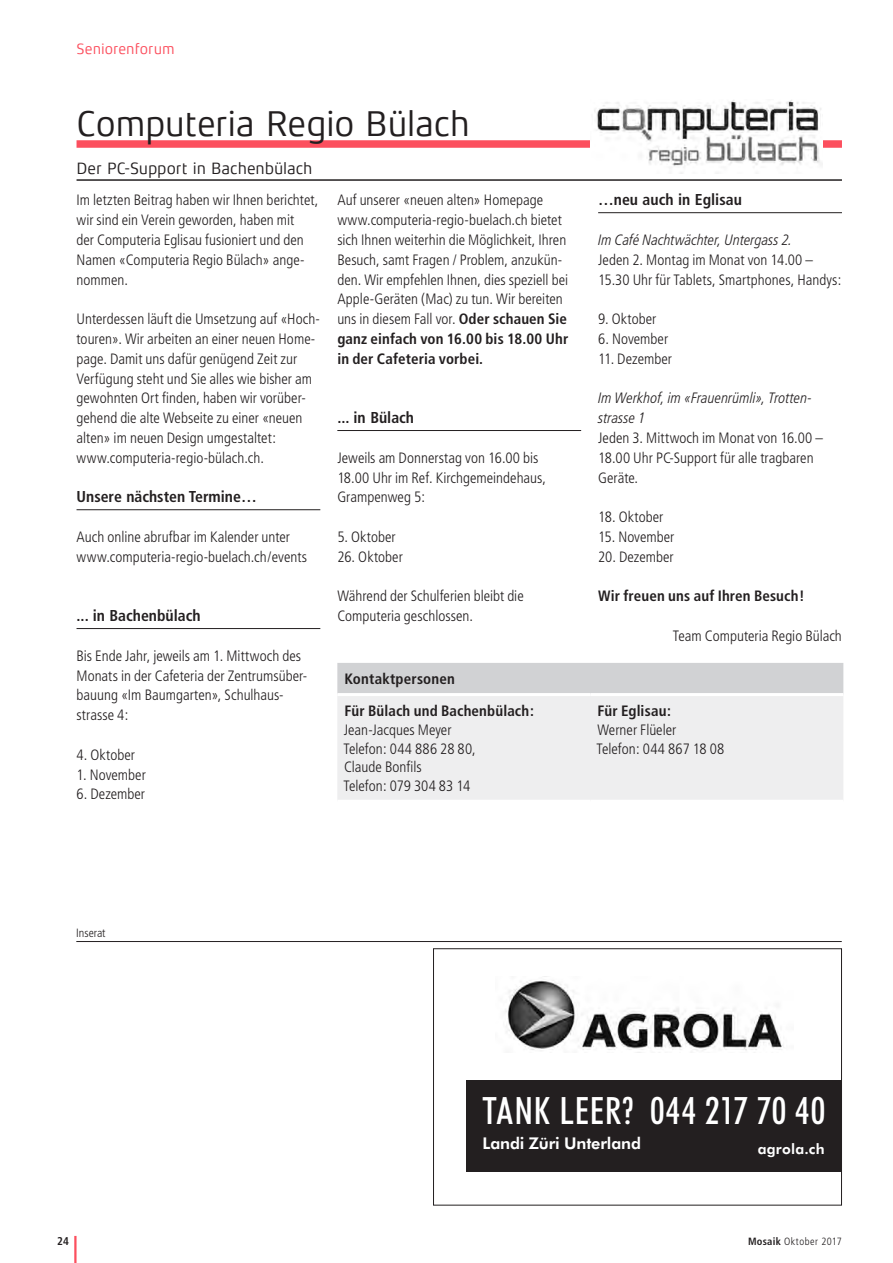
<style>
.page{position:relative;width:893px;height:1263px;background:#fff}
.page>*{position:absolute;margin:0;border:0;box-sizing:border-box;transform-origin:0 0}
.t1{font:500 condensed 37.8px "Futura BT";letter-spacing:.02em;color:#fff}
.t2{font:36px "Xenois Sans Pro";letter-spacing:-.015em;color:#231f20}
.t3{font:16.5px "Xenois Sans Pro";letter-spacing:-.005em;color:#231f20}
.t4{font:800 16.2px "Futura BT";letter-spacing:-.01em;color:#fff}
.t5{font:700 condensed 15.75px "Frutiger";color:#231f20}
.t6{font:300 condensed 15px/19.8px "Frutiger";color:#231f20}
.t7{font:700 condensed 15px/31.7px "Frutiger";letter-spacing:.01em;color:#231f20}
.t8{font:italic 300 condensed 15px/19.8px "Frutiger LT Pro";color:#231f20}
.t9{font:15px "Xenois Sans Pro";letter-spacing:-.005em;color:#fc4f5e}
.t10{font:800 14.4px "Futura BT";letter-spacing:.02em;color:#fff}
.t11{font:300 condensed 12px "Frutiger";color:#231f20}
.t12{font:700 condensed 11.25px "Frutiger";color:#231f20}
.t13{font:300 condensed 10.5px "Frutiger";letter-spacing:.045em;color:#231f20}
.s1{font-weight:700}
</style>
<div class="page">
<hr style="left:74px;top:1236px;width:3px;height:27px;background:#fc4f5e">
<hr style="left:77px;top:509px;width:243px;height:1px;background:#231f20">
<hr style="left:77px;top:628px;width:243px;height:1px;background:#231f20">
<div style="left:77px;top:140px;width:765px;height:8px;background:#fc4f5e"></div>
<hr style="left:77px;top:179px;width:765px;height:2px;background:#231f20">
<hr style="left:337px;top:430px;width:244px;height:1px;background:#231f20">
<hr style="left:598px;top:212px;width:244px;height:1px;background:#231f20">
<div style="left:337px;top:663px;width:506px;height:30px;background:#d1d2d4"></div>
<div style="left:337px;top:696px;width:506px;height:104px;background:#eeeeef"></div>
<img style="left:591px;top:100px;width:232px;height:74px">
<hr style="left:76px;top:941px;width:766px;height:1px;background:#231f20">
<div style="left:466px;top:1080px;width:375px;height:91px;background:#231f20"></div>
<img style="left:505px;top:976px;width:278px;height:77px">
<div style="left:433px;top:948px;width:409px;height:257px;border:1px solid #231f20"></div>
<p class="t9" style="left:77px;top:40px;width:100px">Seniorenforum</p>
<h2 class="t2" style="left:77px;top:103px;width:395px">Computeria Regio Bülach</h2>
<p class="t3" style="left:77px;top:159px;width:238px">Der PC-Support in Bachenbülach</p>
<p class="t6" style="left:337px;top:190px;width:232px">Auf unserer «neuen alten» Homepage www.computeria-regio-buelach.ch bietet sich Ihnen weiterhin die Möglichkeit, Ihren Besuch, samt Fragen / Problem, anzukün&shy;den. Wir empfehlen Ihnen, dies speziell bei Apple-Geräten (Mac) zu tun. Wir bereiten uns in diesem Fall vor. <span class="s1">Oder schauen Sie ganz einfach von 16.00 bis 18.00 Uhr in der Cafeteria vorbei.</span></p>
<p class="t6" style="left:77px;top:190px;width:243px">Im letzten Beitrag haben wir Ihnen berichtet, wir sind ein Verein geworden, haben mit<br>der Computeria Eglisau fusioniert und den Namen «Computeria Regio Bülach» ange&shy;nommen.</p>
<p class="t6" style="left:77px;top:309px;width:245px">Unterdessen läuft die Umsetzung auf «Hoch&shy;touren». Wir arbeiten an einer neuen Home&shy;page. Damit uns dafür genügend Zeit zur Verfügung steht und Sie alles wie bisher am gewohnten Ort finden, haben wir vorüber&shy;gehend die alte Webseite zu einer «neuen alten» im neuen Design umgestaltet: www.computeria-regio-bülach.ch.</p>
<p class="t5" style="left:77px;top:487px;width:182px">Unsere nächsten Termine…</p>
<p class="t6" style="left:77px;top:527px;width:232px">Auch online abrufbar im Kalender unter www.computeria-regio-buelach.ch/events</p>
<p class="t5" style="left:337px;top:408px;width:78px">... in Bülach</p>
<p class="t6" style="left:337px;top:448px;width:210px">Jeweils am Donnerstag von 16.00 bis<br>18.00 Uhr im Ref. Kirchgemeindehaus,<br>Grampenweg 5:</p>
<p class="t6" style="left:337px;top:527px;width:60px">5. Oktober</p>
<p class="t6" style="left:337px;top:547px;width:67px">26. Oktober</p>
<p class="t6" style="left:337px;top:586px;width:188px">Während der Schulferien bleibt die<br>Computeria geschlossen.</p>
<p class="t5" style="left:77px;top:606px;width:126px">... in Bachenbülach</p>
<p class="t6" style="left:77px;top:646px;width:232px">Bis Ende Jahr, jeweils am 1. Mittwoch des<br>Monats in der Cafeteria der Zentrumsüber&shy;bauung «Im Baumgarten», Schulhaus&shy;strasse 4:</p>
<p class="t6" style="left:77px;top:745px;width:60px">4. Oktober</p>
<p class="t6" style="left:77px;top:765px;width:71px">1. November</p>
<p class="t6" style="left:77px;top:784px;width:70px">6. Dezember</p>
<p class="t7" style="left:345px;top:663px;width:191px">Kontaktpersonen<br>Für Bülach und Bachenbülach:</p>
<p class="t6" style="left:343px;top:720px;width:134px;line-height:18.8px">Jean-Jacques Meyer<br>Telefon: 044 886 28 80,<br>Claude Bonfils<br>Telefon: 079 304 83 14</p>
<p class="t5" style="left:598px;top:190px;width:145px">…neu auch in Eglisau</p>
<p class="t8" style="left:598px;top:230px;width:196px">Im Café Nachtwächter, Untergass 2.</p>
<p class="t6" style="left:598px;top:250px;width:245px">Jeden 2. Montag im Monat von 14.00 –<br>15.30 Uhr für Tablets, Smartphones, Handys:</p>
<p class="t6" style="left:598px;top:309px;width:60px">9. Oktober</p>
<p class="t6" style="left:598px;top:329px;width:72px">6. November</p>
<p class="t6" style="left:598px;top:349px;width:75px">11. Dezember</p>
<p class="t8" style="left:598px;top:388px;width:215px">Im Werkhof, im «Frauenrümli», Trotten&shy;strasse 1</p>
<p class="t6" style="left:598px;top:428px;width:226px">Jeden 3. Mittwoch im Monat von 16.00 –<br>18.00 Uhr PC-Support für alle tragbaren<br>Geräte.</p>
<p class="t6" style="left:598px;top:507px;width:67px">18. Oktober</p>
<p class="t6" style="left:598px;top:527px;width:78px">15. November</p>
<p class="t6" style="left:598px;top:547px;width:77px">20. Dezember</p>
<p class="t7" style="left:598px;top:580px;width:208px">Wir freuen uns auf Ihren Besuch!</p>
<p class="t6" style="left:673px;top:626px;width:171px">Team Computeria Regio Bülach</p>
<p class="t7" style="left:597px;top:695px;width:75px">Für Eglisau:</p>
<p class="t6" style="left:596px;top:720px;width:129px;line-height:18.8px">Werner Flüeler<br>Telefon: 044 867 18 08</p>
<p class="t11" style="left:76px;top:926px;width:31px">Inserat</p>
<h1 class="t1" style="left:482px;top:1089px;width:344px">TANK LEER? 044 217 70 40</h1>
<p class="t4" style="left:482px;top:1134px;width:160px">Landi Züri Unterland</p>
<p class="t10" style="left:758px;top:1140px;width:68px">agrola.ch</p>
<p class="t12" style="left:57px;top:1234px;width:13px">24</p>
<p class="t13" style="left:748px;top:1235px;width:95px"><span class="s1">Mosaik</span> Oktober 2017</p>
</div>
